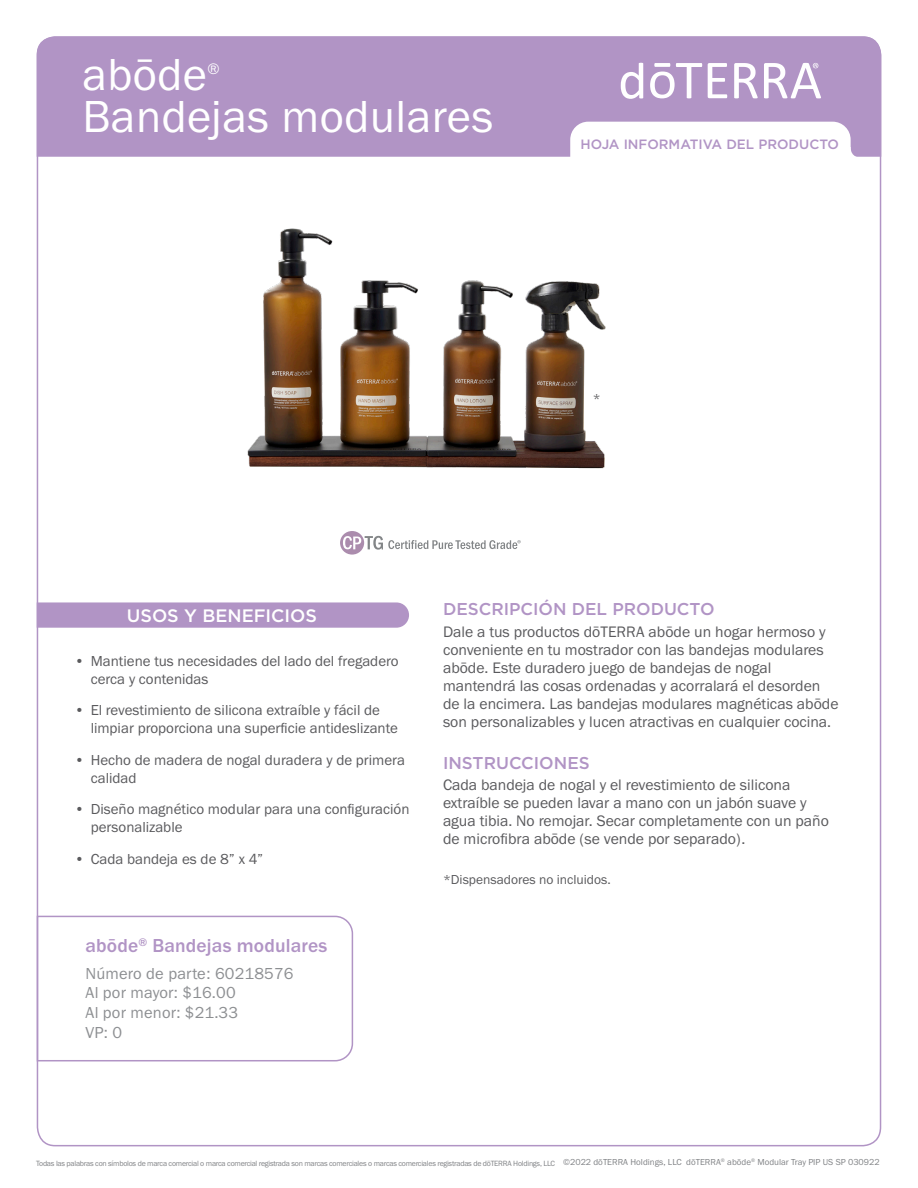
<style>
.page{position:relative;width:918px;height:1188px;background:#fff}
.page>*{position:absolute;margin:0;border:0;box-sizing:border-box;transform-origin:0 0}
.Main_H1{font:46.5px "Franklin Gothic URW Boo";letter-spacing:.01em;color:#fff}
.Tag_H1{font:500 19.5px "Franklin Gothic URW";letter-spacing:.01em;color:#b194c5}
.t1{font:500 18px "Gotham";color:#fff}
.Purple_Headers{font:500 17.1px "Gotham";color:#b194c5}
.Tag_details{font:16.5px "Franklin Gothic URW Boo";letter-spacing:.01em;color:#8d8f92}
.Body{font:15.75px/18px "Franklin Gothic URW Boo";color:#5a5a5d}
.Main_H1-2{font:15.75px "Franklin Gothic URW Boo";color:#fff}
.t2{font:15px/18px "Franklin Gothic URW Boo";color:#5a5a5d}
.Body-2{font:13.5px "Franklin Gothic URW Boo";color:#5a5a5d}
.t3{font:500 13.5px "Gotham";color:#b194c5}
.t4{font:9px "Franklin Gothic URW Boo";color:#808285}
.t5{font:7.8px "Franklin Gothic URW Boo";letter-spacing:-.03em;color:#808285}
</style>
<div class="page">
<div style="left:37px;top:36px;width:844px;height:121px;background:#b194c5"></div>
<svg style="left:734px;top:63px;width:24px;height:35px"></svg>
<svg style="left:708px;top:63px;width:19px;height:35px"></svg>
<svg style="left:650px;top:63px;width:52px;height:35px"></svg>
<svg style="left:621px;top:63px;width:22px;height:36px"></svg>
<svg style="left:764px;top:63px;width:57px;height:35px"></svg>
<svg style="left:570px;top:122px;width:291px;height:35px"></svg>
<img style="left:247px;top:228px;width:359px;height:241px">
<svg style="left:37px;top:602px;width:372px;height:26px"></svg>
<svg style="left:36px;top:915px;width:318px;height:147px"></svg>
<svg style="left:340px;top:531px;width:181px;height:24px"></svg>
<p class="Main_H1" style="left:82px;top:46px;width:126px">abōde</p>
<p class="Main_H1-2" style="left:208px;top:59px;width:14px">®</p>
<p class="Main_H1" style="left:82px;top:88px;width:412px">Bandejas modulares</p>
<p class="t3" style="left:580px;top:136px;width:260px">HOJA INFORMATIVA DEL PRODUCTO</p>
<p class="Body-2" style="left:593px;top:390px;width:9px">*</p>
<p class="t1" style="left:127px;top:604px;width:192px">USOS Y BENEFICIOS</p>
<p class="t2" style="left:91px;top:652px;width:309px;text-indent:-16px">• Mantiene tus necesidades del lado del fregadero cerca y contenidas</p>
<p class="t2" style="left:91px;top:701px;width:309px;text-indent:-16px">• El revestimiento de silicona extraíble y fácil de limpiar proporciona una superficie antideslizante</p>
<p class="t2" style="left:91px;top:751px;width:316px;text-indent:-16px">• Hecho de madera de nogal duradera y de primera calidad</p>
<p class="t2" style="left:91px;top:800px;width:320px;text-indent:-16px">• Diseño magnético modular para una configuración personalizable</p>
<p class="t2" style="left:75px;top:850px;width:190px">• Cada bandeja es de 8” x 4”</p>
<p class="Tag_H1" style="left:85px;top:934px;width:243px">abōde<sup>®</sup> Bandejas modulares</p>
<p class="Tag_details" style="left:85px;top:963px;width:210px">Número de parte: 60218576</p>
<p class="Tag_details" style="left:85px;top:983px;width:152px">Al por mayor: $16.00</p>
<p class="Tag_details" style="left:85px;top:1003px;width:154px">Al por menor: $21.33</p>
<p class="Tag_details" style="left:85px;top:1022px;width:38px">VP: 0</p>
<p class="Purple_Headers" style="left:443px;top:598px;width:273px">DESCRIPCIÓN DEL PRODUCTO</p>
<p class="Body" style="left:443px;top:622px;width:397px">Dale a tus productos dōTERRA abōde un hogar hermoso y conveniente en tu mostrador con las bandejas modulares abōde. Este duradero juego de bandejas de nogal mantendrá las cosas ordenadas y acorralará el desorden de la encimera. Las bandejas modulares magnéticas abōde son personalizables y lucen atractivas en cualquier cocina.</p>
<p class="Purple_Headers" style="left:443px;top:751px;width:148px">INSTRUCCIONES</p>
<p class="Body" style="left:443px;top:775px;width:387px">Cada bandeja de nogal y el revestimiento de silicona extraíble se pueden lavar a mano con un jabón suave y agua tibia. No remojar. Secar completamente con un paño de microfibra abōde (se vende por separado).</p>
<p class="Body-2" style="left:443px;top:871px;width:169px">*Dispensadores no incluidos.</p>
<p class="t5" style="left:36px;top:1158px;width:520px">Todas las palabras con símbolos de marca comercial o marca comercial registrada son marcas comerciales o marcas comerciales registradas de dōTERRA Holdings, LLC</p>
<p class="t4" style="left:563px;top:1156px;width:318px">©2022 dōTERRA Holdings, LLC dōTERRA<sup>®</sup> abōde<sup>®</sup> Modular Tray PIP US SP 030922</p>
</div>
